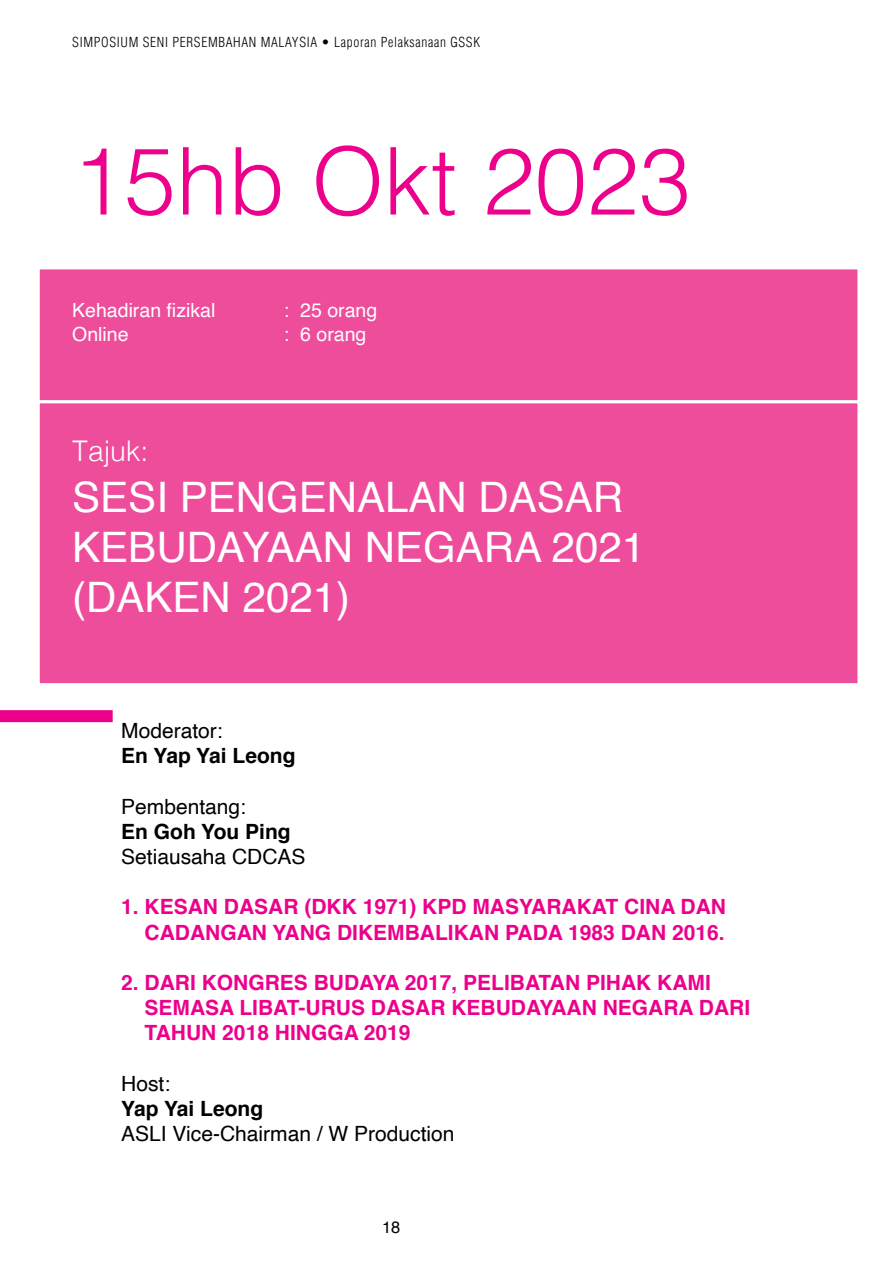
<style>
.page{position:relative;width:893px;height:1263px;background:#fff}
.page>*{position:absolute;margin:0;border:0;box-sizing:border-box;transform-origin:0 0}
.t1{font:300 93.45px "Helvetica";color:#ec008c}
.t2{font:42px/50.4px "Helvetica";color:#fff}
.t3{font:300 28.5px "Helvetica";color:#fff}
.t4{font:700 21px/25.2px "Helvetica";color:#ec008c;text-align:right}
.t5{font:21px "Helvetica";color:#000}
.t6{font:700 21px "Helvetica";color:#000}
.t7{font:19.5px "Helvetica";color:#fff}
.t8{font:16.5px "Helvetica";color:#000}
.t9{font:300 condensed 13.5px "Helvetica";letter-spacing:.05em;color:#000}
</style>
<div class="page">
<div style="left:37px;top:266px;width:823px;height:137px;background:#ee4d9b;border:3px solid #fff"></div>
<div style="left:37px;top:400px;width:823px;height:286px;background:#ee4d9b;border:3px solid #fff"></div>
<div style="left:0;top:710px;width:113px;height:12px;background:#ec008c"></div>
<p class="t9" style="left:72px;top:34px;width:409px">SIMPOSIUM SENI PERSEMBAHAN MALAYSIA • Laporan Pelaksanaan GSSK</p>
<h1 class="t1" style="left:72px;top:102px;width:620px">15hb Okt 2023</h1>
<p class="t7" style="left:72px;top:296px;width:145px">Kehadiran fizikal</p>
<p class="t7" style="left:284px;top:296px;width:95px">: 25 orang</p>
<p class="t7" style="left:72px;top:319px;width:58px">Online</p>
<p class="t7" style="left:284px;top:319px;width:84px">: 6 orang</p>
<h3 class="t3" style="left:72px;top:427px;width:78px">Tajuk:</h3>
<h2 class="t2" style="left:72px;top:473px;width:574px">SESI PENGENALAN DASAR<br>KEBUDAYAAN NEGARA 2021 (DAKEN 2021)</h2>
<p class="t5" style="left:121px;top:714px;width:103px">Moderator:</p>
<p class="t6" style="left:121px;top:739px;width:176px">En Yap Yai Leong</p>
<p class="t5" style="left:121px;top:790px;width:126px">Pembentang:</p>
<p class="t6" style="left:121px;top:814px;width:171px">En Goh You Ping</p>
<p class="t5" style="left:121px;top:840px;width:186px">Setiausaha CDCAS</p>
<p class="t4" style="left:121px;top:895px;width:606px">1. KESAN DASAR (DKK 1971) KPD MASYARAKAT CINA DAN<br>CADANGAN YANG DIKEMBALIKAN PADA 1983 DAN 2016.</p>
<p class="t4" style="left:145px;top:970px;width:607px;text-align:left;text-indent:-23px">2. DARI KONGRES BUDAYA 2017, PELIBATAN PIHAK KAMI<br>SEMASA LIBAT-URUS DASAR KEBUDAYAAN NEGARA DARI<br>TAHUN 2018 HINGGA 2019</p>
<p class="t5" style="left:121px;top:1067px;width:51px">Host:</p>
<p class="t6" style="left:121px;top:1091px;width:144px">Yap Yai Leong</p>
<p class="t5" style="left:121px;top:1117px;width:335px">ASLI Vice-Chairman / W Production</p>
<p class="t8" style="left:382px;top:1214px;width:20px">18</p>
</div>
